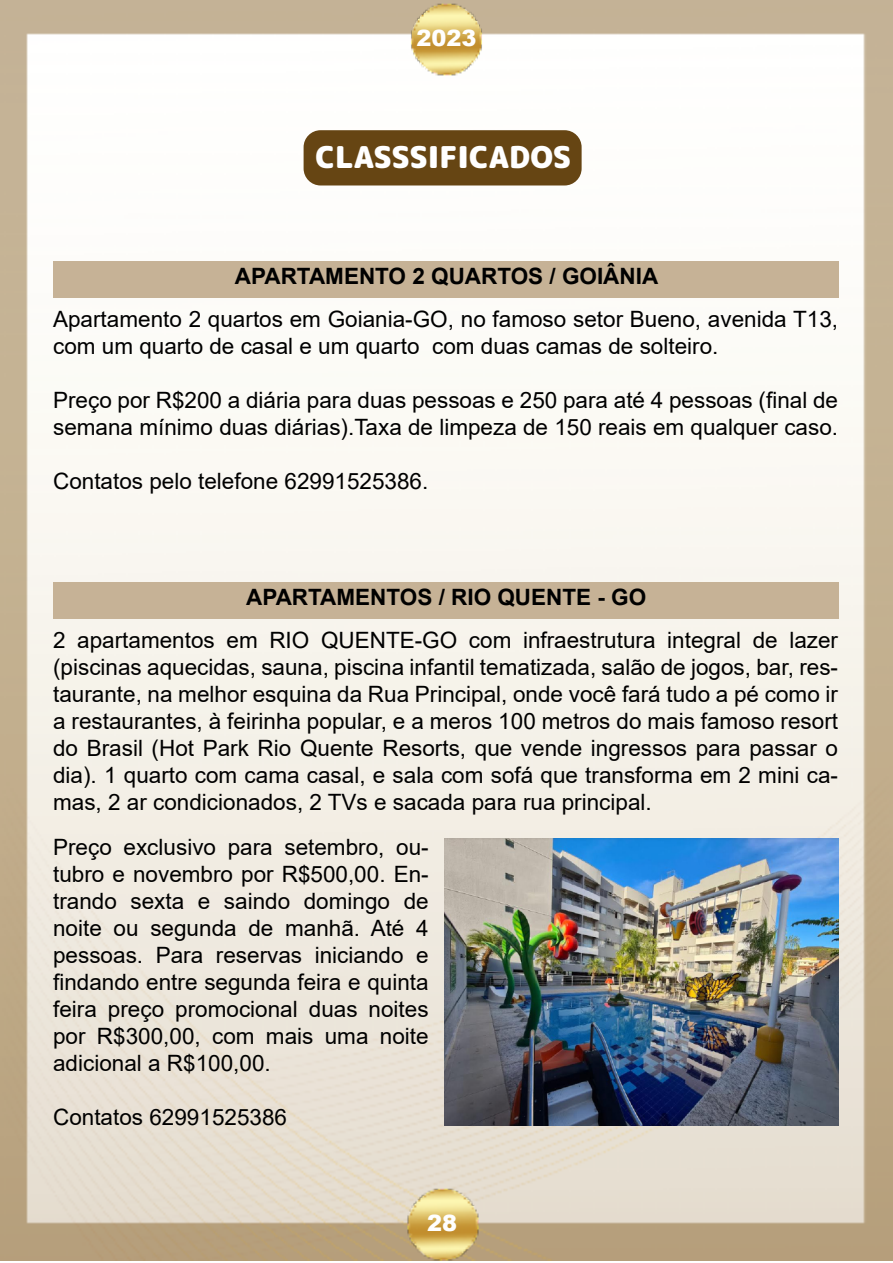
<style>
.page{position:relative;width:893px;height:1263px;background:#fff}
.page>*{position:absolute;margin:0;border:0;box-sizing:border-box;transform-origin:0 0}
.t1{font:900 30px "Rounded Mplus 1 c";color:#fff}
.t2{font:22.5px/27px "Arial";color:#000}
.t3{font:700 22.5px "Arial";color:#000}
.t4{font:900 22.5px "Arial";color:#fff}
</style>
<div class="page">
<img style="left:0;top:81px;width:893px;height:1179px">
<img style="left:0;top:1166px;width:890px;height:95px">
<img style="left:0;top:0;width:893px;height:81px">
<div style="left:304px;top:130px;width:278px;height:55px;background:#664513;border-radius:17px"></div>
<div style="left:54px;top:262px;width:785px;height:36px;background:#c6b296"></div>
<div style="left:54px;top:583px;width:785px;height:36px;background:#c6b296"></div>
<img style="left:444px;top:838px;width:395px;height:287px">
<p class="t4" style="left:416px;top:21px;width:62px">2023</p>
<h1 class="t1" style="left:315px;top:136px;width:257px">CLASSSIFICADOS</h1>
<p class="t3" style="left:235px;top:261px;width:425px">APARTAMENTO 2 QUARTOS / GOIÂNIA</p>
<p class="t2" style="left:53px;top:305px;width:786px">Apartamento 2 quartos em Goiania-GO, no famoso setor Bueno, avenida T13, com um quarto de casal e um quarto com duas camas de solteiro.</p>
<p class="t2" style="left:53px;top:386px;width:786px">Preço por R$200 a diária para duas pessoas e 250 para até 4 pessoas (final de semana mínimo duas diárias).Taxa de limpeza de 150 reais em qualquer caso.</p>
<p class="t2" style="left:53px;top:467px;width:377px">Contatos pelo telefone 62991525386.</p>
<p class="t3" style="left:246px;top:582px;width:402px">APARTAMENTOS / RIO QUENTE - GO</p>
<p class="t2" style="left:53px;top:626px;width:786px;text-align:justify">2 apartamentos em RIO QUENTE-GO com infraestrutura integral de lazer (piscinas aquecidas, sauna, piscina infantil tematizada, salão de jogos, bar, res&shy;taurante, na melhor esquina da Rua Principal, onde você fará tudo a pé como ir a restaurantes, à feirinha popular, e a meros 100 metros do mais famoso resort do Brasil (Hot Park Rio Quente Resorts, que vende ingressos para passar o dia). 1 quarto com cama casal, e sala com sofá que transforma em 2 mini ca&shy;mas, 2 ar condicionados, 2 TVs e sacada para rua principal.</p>
<p class="t2" style="left:53px;top:833px;width:377px;text-align:justify">Preço exclusivo para setembro, ou&shy;tubro e novembro por R$500,00. En&shy;trando sexta e saindo domingo de noite ou segunda de manhã. Até 4 pessoas. Para reservas iniciando e findando entre segunda feira e quinta feira preço promocional duas noites por R$300,00, com mais uma noite adicional a R$100,00.</p>
<p class="t2" style="left:53px;top:1103px;width:235px">Contatos 62991525386</p>
<p class="t4" style="left:427px;top:1207px;width:32px">28</p>
</div>
